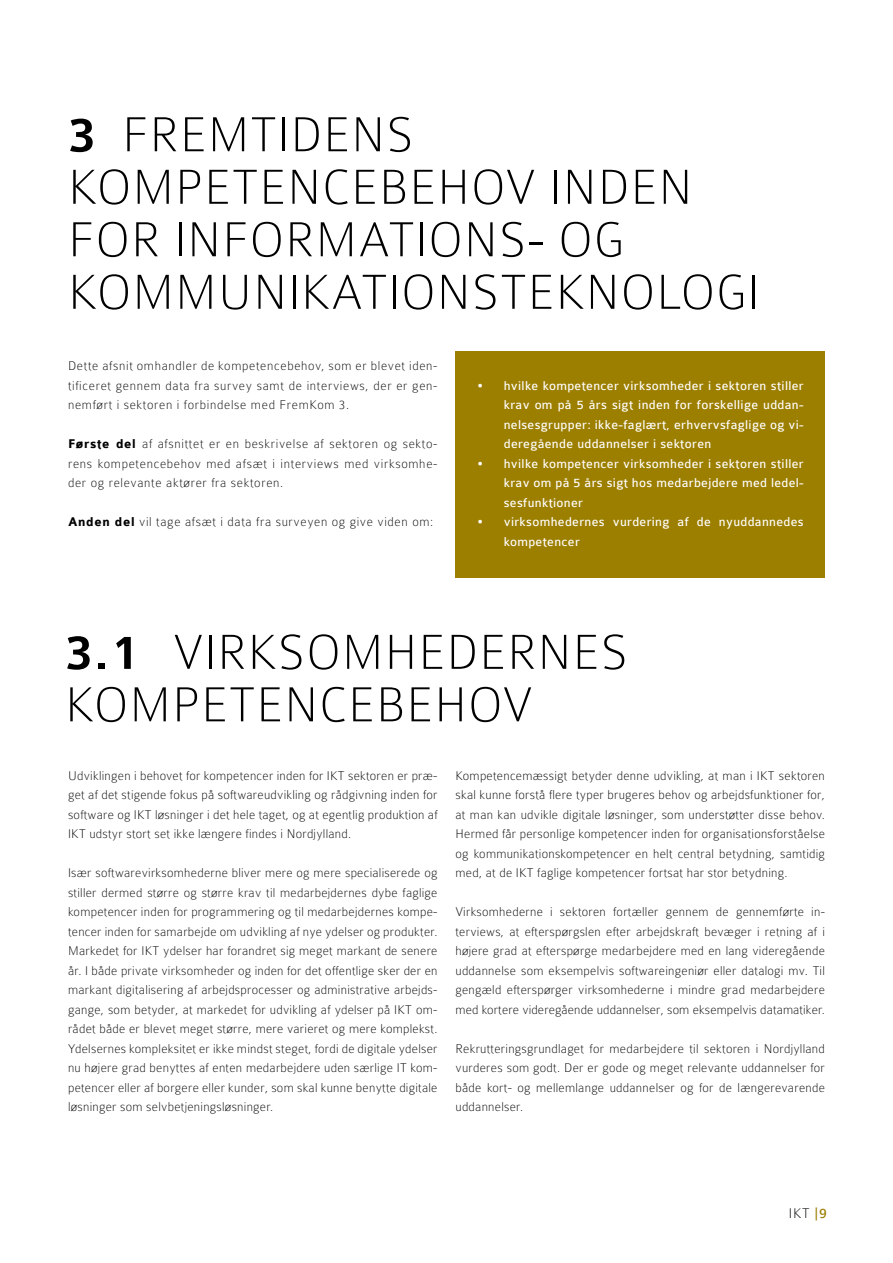
<style>
.page{position:relative;width:893px;height:1263px;background:#fff}
.page>*{position:absolute;margin:0;border:0;box-sizing:border-box;transform-origin:0 0}
.t1{font:100 52.5px/52.5px "Colaborate";letter-spacing:.02em;color:#000}
.t2{font:100 15px "Colaborate";color:#000}
.t3{font:100 13.5px/19.5px "Colaborate";letter-spacing:.02em;color:#000;text-align:justify}
.t4{font:13.5px/19.5px "Colaborate";letter-spacing:.025em;color:#fff;text-align:justify}
.t5{font:100 13.5px "Colaborate";letter-spacing:.05em;color:#000}
.s1{font-weight:500}
.s2{font-weight:700}
.s3{font-weight:400;color:#9d7f00}
</style>
<div class="page">
<div style="left:455px;top:351px;width:370px;height:227px;background:#9d7f00"></div>
<h1 class="t1" style="left:68px;top:108px;width:693px"><span class="s1">3</span> FREMTIDENS<br>KOMPETENCEBEHOV INDEN<br>FOR INFORMATIONS- OG<br>KOMMUNIKATIONSTEKNOLOGI</h1>
<p class="t3" style="left:68px;top:356px;width:371px">Dette afsnit omhandler de kompetencebehov, som er blevet iden&shy;tificeret gennem data fra survey samt de interviews, der er gen&shy;nemført i sektoren i forbindelse med FremKom 3.</p>
<p class="t3" style="left:68px;top:434px;width:371px"><span class="s2">Første del</span> af afsnittet er en beskrivelse af sektoren og sekto&shy;rens kompetencebehov med afsæt i interviews med virksomhe&shy;der og relevante aktører fra sektoren.</p>
<p class="t5" style="left:68px;top:515px;width:367px"><span class="s2">Anden del</span> vil tage afsæt i data fra surveyen og give viden om:</p>
<p class="t4" style="left:504px;top:376px;width:301px;text-indent:-27px">• hvilke kompetencer virksomheder i sektoren stiller krav om på 5 års sigt inden for forskellige uddan&shy;nelsesgrupper: ikke-faglært, erhvervsfaglige og vi&shy;deregående uddannelser i sektoren</p>
<p class="t4" style="left:504px;top:454px;width:302px;text-indent:-27px">• hvilke kompetencer virksomheder i sektoren stiller krav om på 5 års sigt hos medarbejdere med ledel&shy;sesfunktioner</p>
<p class="t4" style="left:504px;top:512px;width:301px;text-indent:-27px">• virksomhedernes vurdering af de nyuddannedes kompetencer</p>
<h1 class="t1" style="left:65px;top:626px;width:565px"><span class="s1">3.1</span> VIRKSOMHEDERNES<br>KOMPETENCEBEHOV</h1>
<p class="t3" style="left:68px;top:766px;width:371px">Udviklingen i behovet for kompetencer inden for IKT sektoren er præ&shy;get af det stigende fokus på softwareudvikling og rådgivning inden for software og IKT løsninger i det hele taget, og at egentlig produktion af IKT udstyr stort set ikke længere findes i Nordjylland.</p>
<p class="t3" style="left:68px;top:863px;width:371px">Især softwarevirksomhederne bliver mere og mere specialiserede og stiller dermed større og større krav til medarbejdernes dybe faglige kompetencer inden for programmering og til medarbejdernes kompe&shy;tencer inden for samarbejde om udvikling af nye ydelser og produkter.<br>Markedet for IKT ydelser har forandret sig meget markant de senere år. I både private virksomheder og inden for det offentlige sker der en markant digitalisering af arbejdsprocesser og administrative arbejds&shy;gange, som betyder, at markedet for udvikling af ydelser på IKT om&shy;rådet både er blevet meget større, mere varieret og mere komplekst.<br>Ydelsernes kompleksitet er ikke mindst steget, fordi de digitale ydelser nu højere grad benyttes af enten medarbejdere uden særlige IT kom&shy;petencer eller af borgere eller kunder, som skal kunne benytte digitale løsninger som selvbetjeningsløsninger.</p>
<p class="t3" style="left:455px;top:766px;width:371px">Kompetencemæssigt betyder denne udvikling, at man i IKT sektoren skal kunne forstå flere typer brugeres behov og arbejdsfunktioner for, at man kan udvikle digitale løsninger, som understøtter disse behov.<br>Hermed får personlige kompetencer inden for organisationsforståelse og kommunikationskompetencer en helt central betydning, samtidig med, at de IKT faglige kompetencer fortsat har stor betydning.</p>
<p class="t3" style="left:455px;top:902px;width:371px">Virksomhederne i sektoren fortæller gennem de gennemførte in&shy;terviews, at efterspørgslen efter arbejdskraft bevæger i retning af i højere grad at efterspørge medarbejdere med en lang videregående uddannelse som eksempelvis softwareingeniør eller datalogi mv. Til gengæld efterspørger virksomhederne i mindre grad medarbejdere med kortere videregående uddannelser, som eksempelvis datamatiker.</p>
<p class="t3" style="left:455px;top:1039px;width:371px">Rekrutteringsgrundlaget for medarbejdere til sektoren i Nordjylland vurderes som godt. Der er gode og meget relevante uddannelser for både kort- og mellemlange uddannelser og for de længerevarende uddannelser.</p>
<p class="t2" style="left:789px;top:1205px;width:39px">IKT <span class="s3">|9</span></p>
</div>
